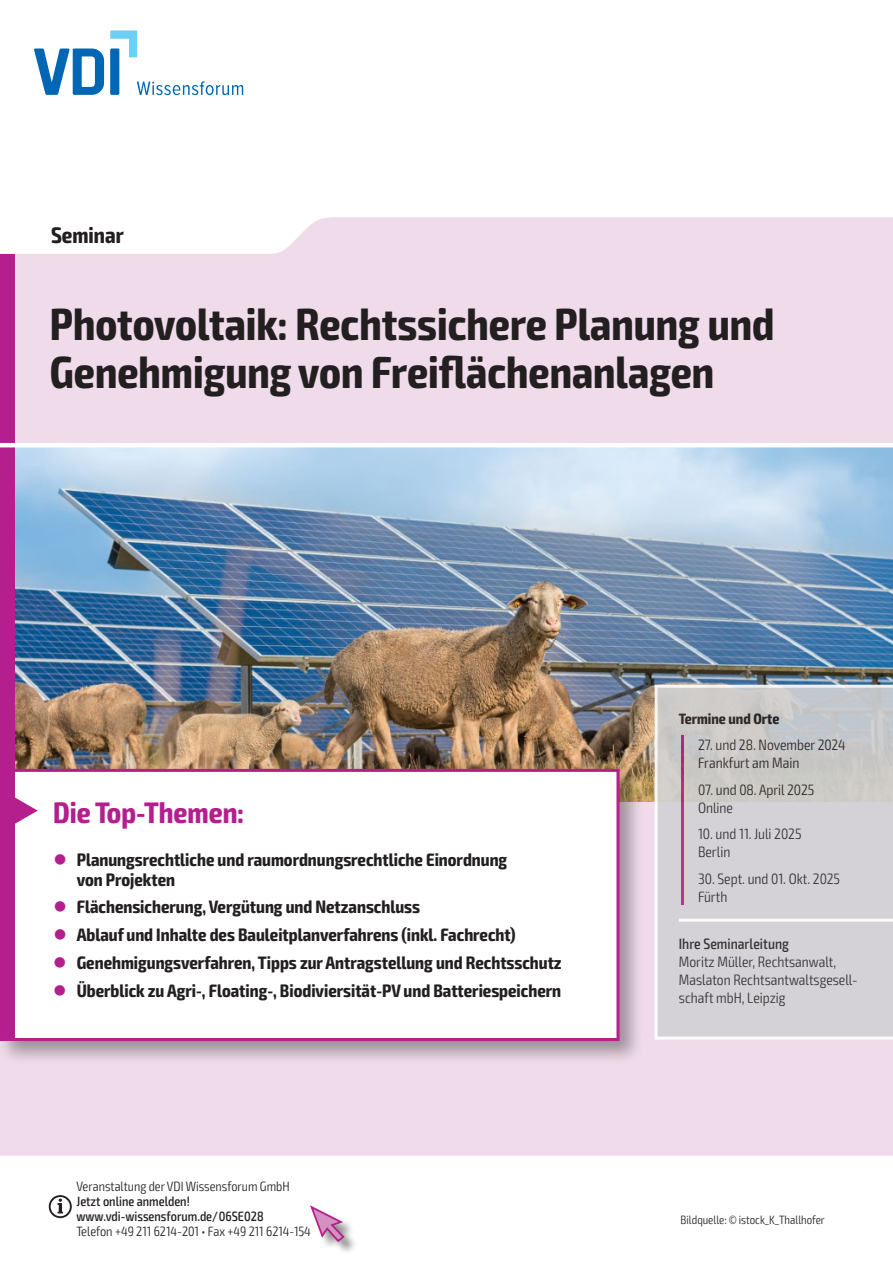
<style>
.page{position:relative;width:893px;height:1263px;background:#fff}
.page>*{position:absolute;margin:0;border:0;box-sizing:border-box;transform-origin:0 0}
.t1{font:700 condensed 45px/48px "Exo 2";color:#231f20}
.t2{font:700 condensed 29.7px "Exo 2";color:#b41e8d}
.t3{font:700 condensed 22.5px "Exo 2";color:#231f20}
.t4{font:700 condensed 18px/19.5px "Exo 2";color:#231f20}
.t5{font:300 condensed 15px/18px "Exo 2";color:#231f20}
.t6{font:500 condensed 15px "Exo 2";color:#231f20}
.t7{font:700 condensed 15px "Exo 2";color:#231f20}
.t8{font:300 condensed 13.5px "Exo 2";color:#231f20}
.t9{font:500 condensed 13.5px/15px "Exo 2";color:#231f20}
.t10{font:300 condensed 12px "Exo 2";color:#231f20}
.s1{color:#b41e8d}
</style>
<div class="page">
<div style="left:0;top:217px;width:893px;height:938px;background:#efdbea"></div>
<img style="left:14px;top:447px;width:879px;height:354px">
<div style="left:0;top:765px;width:644px;height:300px;background:#231f20;opacity:.4"></div>
<div style="left:2px;top:770px;width:616px;height:269px;background:#fff"></div>
<div style="left:3px;top:772px;width:11px;height:266px;background:#b41e8d"></div>
<div style="left:0;top:769px;width:619px;height:272px;border:3px solid #b41e8d"></div>
<svg style="left:14px;top:796px;width:24px;height:29px"></svg>
<div style="left:0;top:254px;width:14px;height:519px;background:#b41e8d"></div>
<div style="left:311px;top:1206px;width:47px;height:49px;background:#231f20;opacity:.5"></div>
<svg style="left:310px;top:1205px;width:36px;height:38px"></svg>
<hr style="left:0;top:443px;width:893px;height:4px;background:#fff">
<svg style="left:655px;top:685px;width:238px;height:355px"></svg>
<svg style="left:49px;top:1195px;width:23px;height:23px"></svg>
<svg style="left:34px;top:30px;width:209px;height:65px"></svg>
<p class="t3" style="left:51px;top:221px;width:74px">Seminar</p>
<h1 class="t1" style="left:50px;top:301px;width:726px">Photovoltaik: Rechtssichere Planung und<br>Genehmigung von Freiflächenanlagen</h1>
<h2 class="t2" style="left:53px;top:794px;width:192px">Die Top-Themen:</h2>
<p class="t4" style="left:77px;top:850px;width:432px;text-indent:-23px"><span class="s1">●</span> Planungsrechtliche und raumordnungsrechtliche Einordnung von Projekten</p>
<p class="t4" style="left:53px;top:898px;width:368px"><span class="s1">●</span> Flächensicherung, Vergütung und Netzanschluss</p>
<p class="t4" style="left:53px;top:925px;width:464px"><span class="s1">●</span> Ablauf und Inhalte des Bauleitplanverfahrens (inkl. Fachrecht)</p>
<p class="t4" style="left:53px;top:953px;width:510px"><span class="s1">●</span> Genehmigungsverfahren, Tipps zur Antragstellung und Rechtsschutz</p>
<p class="t4" style="left:53px;top:981px;width:509px"><span class="s1">●</span> Überblick zu Agri-, Floating-, Biodiviersität-PV und Batteriespeichern</p>
<p class="t8" style="left:77px;top:1178px;width:215px">Veranstaltung der VDI Wissensforum GmbH</p>
<p class="t9" style="left:77px;top:1194px;width:189px">Jetzt online anmelden! www.vdi-wissensforum.de/06SE028</p>
<p class="t8" style="left:77px;top:1223px;width:236px">Telefon +49 211 6214-201 • Fax +49 211 6214-154</p>
<p class="t7" style="left:679px;top:709px;width:102px">Termine und Orte</p>
<p class="t5" style="left:698px;top:736px;width:149px">27. und 28. November 2024<br>Frankfurt am Main</p>
<p class="t5" style="left:698px;top:781px;width:118px">07. und 08. April 2025<br>Online</p>
<p class="t5" style="left:698px;top:825px;width:105px">10. und 11. Juli 2025<br>Berlin</p>
<p class="t5" style="left:698px;top:870px;width:144px">30. Sept. und 01. Okt. 2025<br>Fürth</p>
<p class="t6" style="left:679px;top:935px;width:112px">Ihre Seminarleitung</p>
<p class="t5" style="left:679px;top:953px;width:180px">Moritz Müller, Rechtsanwalt,<br>Maslaton Rechtsantwaltsgesell&shy;schaft mbH, Leipzig</p>
<p class="t10" style="left:681px;top:1212px;width:146px">Bildquelle: © istock_K_Thallhofer</p>
</div>
